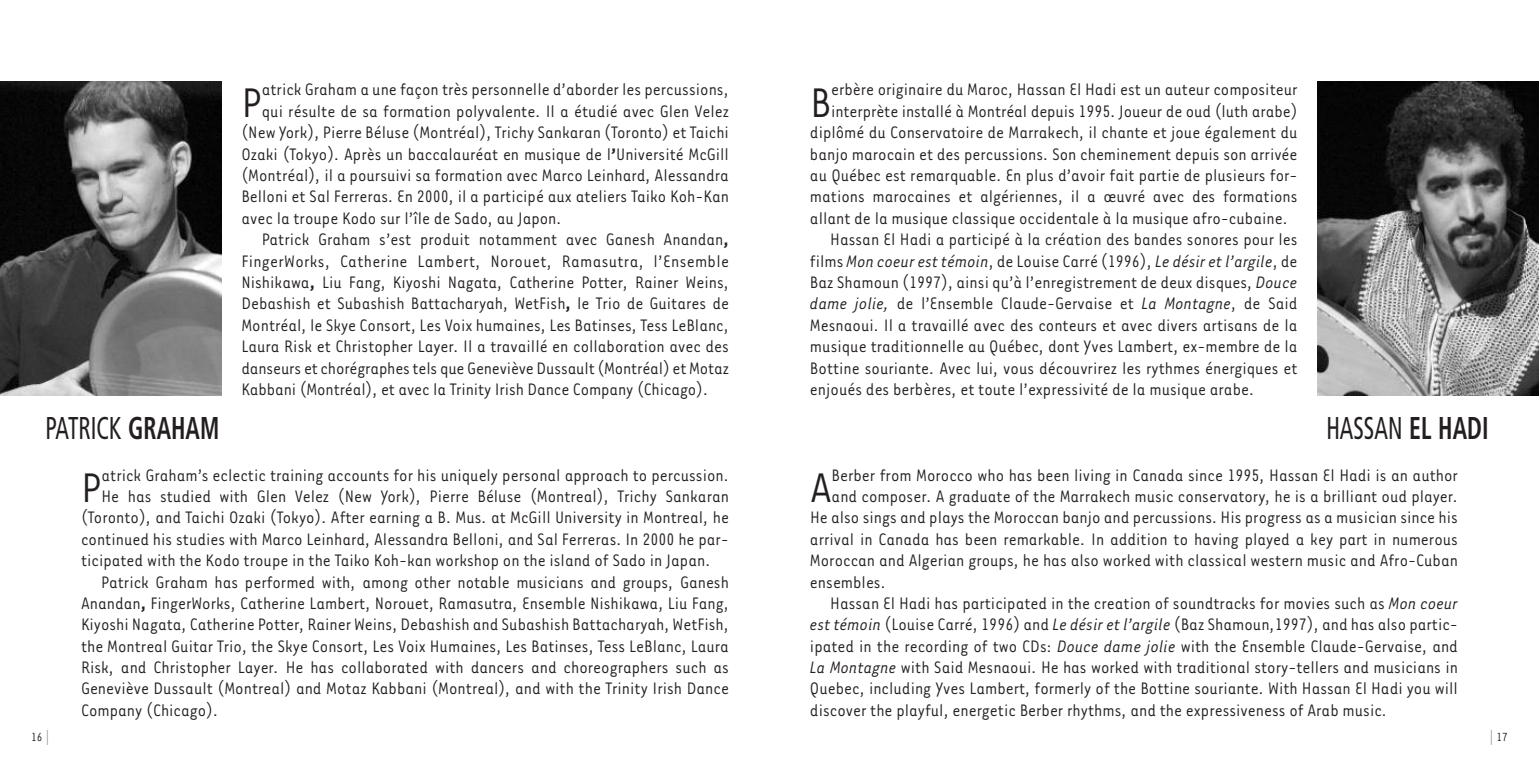
<style>
.page{position:relative;width:1539px;height:766px;background:#fff}
.page>*{position:absolute;margin:0;border:0;box-sizing:border-box;transform-origin:0 0}
.t1{font:47.48px "Tarzana Narrow";color:#231f20}
.t2{font:condensed 31.5px "Frutiger";color:#231f20;scale:.75 1}
.t3{font:20.25px "Tarzana Narrow";color:#939598;scale:.67 1}
.t4{font:19.12px "Tarzana Narrow";color:#231f20}
.t5{font:italic 19.12px "Tarzana Narrow";color:#231f20}
.t6{font:13.5px "Tarzana Narrow";color:#231f20}
.s1{font-weight:700}
.s2{font-style:normal}
.s3{font-style:italic}
</style>
<div class="page">
<img style="left:0;top:81px;width:221px;height:314px">
<img style="left:1318px;top:81px;width:221px;height:314px">
<h1 class="t1" style="left:241px;top:73px;width:22px">P</h1>
<p class="t4" style="left:262px;top:78px;width:469px">atrick Graham a une façon très personnelle d’aborder les percussions,</p>
<p class="t4" style="left:262px;top:99px;width:469px">qui résulte de sa formation polyvalente. Il a étudié avec Glen Velez</p>
<p class="t4" style="left:241px;top:120px;width:489px">(New York), Pierre Béluse (Montréal), Trichy Sankaran (Toronto) et Taichi</p>
<p class="t4" style="left:241px;top:142px;width:489px">Ozaki (Tokyo). Après un baccalauréat en musique de l<span class="s1">’</span>Université McGill</p>
<p class="t4" style="left:241px;top:163px;width:489px">(Montréal), il a poursuivi sa formation avec Marco Leinhard, Alessandra</p>
<p class="t4" style="left:241px;top:184px;width:489px">Belloni et Sal Ferreras. En 2000, il a participé aux ateliers Taiko Koh-Kan</p>
<p class="t4" style="left:241px;top:206px;width:322px">avec la troupe Kodo sur l’île de Sado, au Japon.</p>
<p class="t4" style="left:262px;top:227px;width:469px">Patrick Graham s’est produit notamment avec Ganesh Anandan<span class="s1">,</span></p>
<p class="t4" style="left:241px;top:249px;width:489px">FingerWorks, Catherine Lambert, Norouet, Ramasutra, l’Ensemble</p>
<p class="t4" style="left:241px;top:270px;width:489px">Nishikawa<span class="s1">,</span> Liu Fang, Kiyoshi Nagata, Catherine Potter, Rainer Weins,</p>
<p class="t4" style="left:241px;top:291px;width:489px">Debashish et Subashish Battacharyah, WetFish<span class="s1">,</span> le Trio de Guitares de</p>
<p class="t4" style="left:241px;top:313px;width:489px">Montréal, le Skye Consort, Les Voix humaines, Les Batinses, Tess LeBlanc,</p>
<p class="t4" style="left:241px;top:334px;width:489px">Laura Risk et Christopher Layer. Il a travaillé en collaboration avec des</p>
<p class="t4" style="left:241px;top:355px;width:489px">danseurs etchorégraphestels que Geneviève Dussault(Montréal) etMotaz</p>
<p class="t4" style="left:241px;top:377px;width:468px">Kabbani (Montréal), et avec la Trinity Irish Dance Company (Chicago).</p>
<h1 class="t1" style="left:810px;top:73px;width:23px">B</h1>
<p class="t4" style="left:831px;top:78px;width:468px">erbère originaire du Maroc, Hassan El Hadi est un auteur compositeur</p>
<p class="t4" style="left:831px;top:99px;width:468px">interprète installé à Montréal depuis 1995. Joueur de oud (luth arabe)</p>
<p class="t4" style="left:810px;top:120px;width:489px">diplômé du Conservatoire de Marrakech, il chante et joue également du</p>
<p class="t4" style="left:810px;top:142px;width:489px">banjo marocain et des percussions. Son cheminement depuis son arrivée</p>
<p class="t4" style="left:810px;top:163px;width:489px">au Québec est remarquable. En plus d’avoir fait partie de plusieurs for-</p>
<p class="t4" style="left:810px;top:184px;width:489px">mations marocaines et algériennes, il a œuvré avec des formations</p>
<p class="t4" style="left:810px;top:206px;width:479px">allant de la musique classique occidentale à la musique afro-cubaine.</p>
<p class="t4" style="left:830px;top:227px;width:469px">Hassan El Hadi a participé à la création des bandes sonores pour les</p>
<p class="t5" style="left:810px;top:249px;width:489px"><span class="s2">films</span> Mon coeur est témoin<span class="s2">, de Louise Carré (1996),</span> Le désir et l’argile<span class="s2">, de</span></p>
<p class="t4" style="left:810px;top:270px;width:489px">Baz Shamoun (1997), ainsi qu’à l’enregistrement de deux disques, <span class="s3">Douce</span></p>
<p class="t4" style="left:810px;top:291px;width:489px"><span class="s3">dame jolie,</span> de l’Ensemble Claude-Gervaise et <span class="s3">La Montagne</span>, de Said</p>
<p class="t4" style="left:810px;top:313px;width:489px">Mesnaoui. Il a travaillé avec des conteurs et avec divers artisans de la</p>
<p class="t4" style="left:810px;top:334px;width:489px">musique traditionnelle au Québec, dont Yves Lambert, ex-membre de la</p>
<p class="t4" style="left:810px;top:355px;width:489px">Bottine souriante. Avec lui, vous découvrirez les rythmes énergiques et</p>
<p class="t4" style="left:810px;top:377px;width:446px">enjoués des berbères, et toute l’expressivité de la musique arabe.</p>
<h2 class="t2" style="left:45px;top:415px;width:233px">PATRICK <span class="s1">GRAHAM</span></h2>
<h2 class="t2" style="left:1326px;top:415px;width:218px">HASSAN <span class="s1">EL HADI</span></h2>
<h1 class="t1" style="left:81px;top:457px;width:22px">P</h1>
<p class="t4" style="left:102px;top:462px;width:629px">atrick Graham’s eclectic training accounts for his uniquely personal approach to percussion.</p>
<p class="t4" style="left:102px;top:484px;width:629px">He has studied with Glen Velez (New York), Pierre Béluse (Montreal), Trichy Sankaran</p>
<p class="t4" style="left:81px;top:505px;width:650px">(Toronto), and Taichi Ozaki (Tokyo). After earning a B. Mus. at McGill University in Montreal, he</p>
<p class="t4" style="left:81px;top:526px;width:650px">continued his studies with Marco Leinhard, Alessandra Belloni, and Sal Ferreras. In 2000 he par-</p>
<p class="t4" style="left:81px;top:548px;width:631px">ticipated with the Kodo troupe in the Taiko Koh-kan workshop on the island of Sado in Japan.</p>
<p class="t4" style="left:101px;top:569px;width:629px">Patrick Graham has performed with, among other notable musicians and groups, Ganesh</p>
<p class="t4" style="left:81px;top:591px;width:650px">Anandan<span class="s1">,</span> FingerWorks, Catherine Lambert, Norouet, Ramasutra, Ensemble Nishikawa, Liu Fang,</p>
<p class="t4" style="left:81px;top:612px;width:650px">Kiyoshi Nagata, Catherine Potter, Rainer Weins, Debashish and Subashish Battacharyah, WetFish,</p>
<p class="t4" style="left:81px;top:633px;width:650px">the Montreal Guitar Trio, the Skye Consort, Les Voix Humaines, Les Batinses, Tess LeBlanc, Laura</p>
<p class="t4" style="left:81px;top:655px;width:650px">Risk, and Christopher Layer. He has collaborated with dancers and choreographers such as</p>
<p class="t4" style="left:81px;top:676px;width:650px">Geneviève Dussault (Montreal) and Motaz Kabbani (Montreal), and with the Trinity Irish Dance</p>
<p class="t4" style="left:81px;top:697px;width:139px">Company (Chicago).</p>
<h1 class="t1" style="left:810px;top:457px;width:23px">A</h1>
<p class="t4" style="left:832px;top:462px;width:628px">Berber from Morocco who has been living in Canada since 1995, Hassan El Hadi is an author</p>
<p class="t4" style="left:832px;top:484px;width:628px">and composer. A graduate of the Marrakech music conservatory, he is a brilliant oud player.</p>
<p class="t4" style="left:810px;top:505px;width:650px">He also sings and plays the Moroccan banjo and percussions. His progress as a musician since his</p>
<p class="t4" style="left:810px;top:526px;width:650px">arrival in Canada has been remarkable. In addition to having played a key part in numerous</p>
<p class="t4" style="left:810px;top:548px;width:650px">Moroccan and Algerian groups, he has also worked with classical western music and Afro-Cuban</p>
<p class="t4" style="left:810px;top:569px;width:77px">ensembles.</p>
<p class="t4" style="left:830px;top:591px;width:629px">Hassan El Hadi has participated in the creation of soundtracks for movies such as <span class="s3">Mon coeur</span></p>
<p class="t4" style="left:810px;top:612px;width:650px"><span class="s3">est témoin</span> (Louise Carré, 1996) and <span class="s3">Le désir et l’argile</span> (Baz Shamoun,1997), and has also partic-</p>
<p class="t4" style="left:810px;top:633px;width:650px">ipated in the recording of two CDs: <span class="s3">Douce dame jolie</span> with the Ensemble Claude-Gervaise, and</p>
<p class="t4" style="left:810px;top:655px;width:650px"><span class="s3">La Montagne</span> with Said Mesnaoui. He has worked with traditional story-tellers and musicians in</p>
<p class="t4" style="left:810px;top:676px;width:650px">Quebec, including Yves Lambert, formerly of the Bottine souriante. With Hassan El Hadi you will</p>
<p class="t4" style="left:810px;top:697px;width:579px">discover the playful, energetic Berber rhythms, and the expressiveness of Arab music.</p>
<p class="t3" style="left:45px;top:726px;width:8px">|</p>
<p class="t3" style="left:1489px;top:726px;width:8px">|</p>
<p class="t6" style="left:31px;top:727px;width:13px">16</p>
<p class="t6" style="left:1496px;top:727px;width:13px">17</p>
</div>
